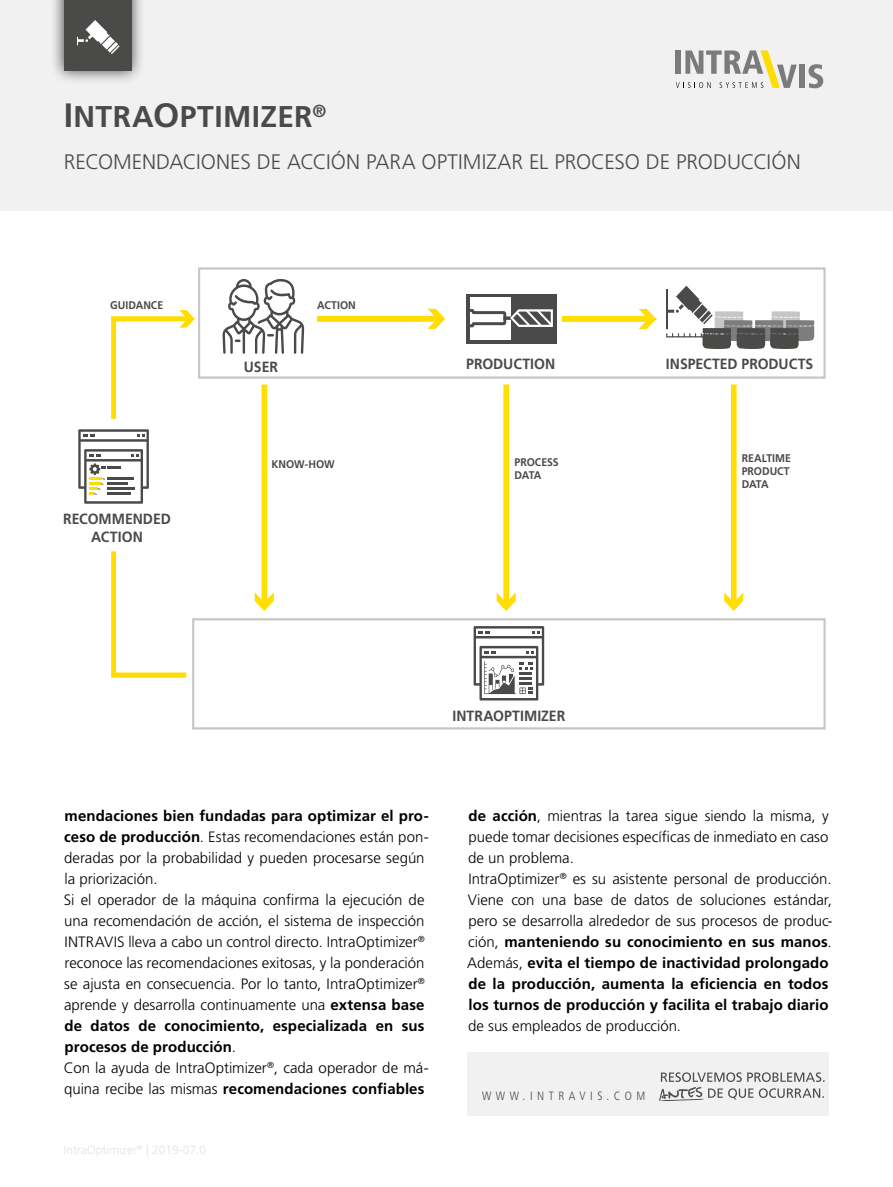
<style>
.page{position:relative;width:893px;height:1187px;background:#fff}
.page>*{position:absolute;margin:0;border:0;box-sizing:border-box;transform-origin:0 0}
.t1{font:700 30px "Frutiger LT Std";letter-spacing:.015em;color:#4a4a49}
.t2{font:300 21px "Frutiger LT Std";letter-spacing:-.005em;color:#4a4a49}
.t3{font:300 15px/21px "Frutiger LT Std";color:#000}
.t4{font:700 14.85px/17.7px "Frutiger LT Std";color:#4a4a49;text-align:center;scale:.95 1}
.t5{font:300 condensed 12px "Frutiger LT Std";letter-spacing:.375em;color:#4a4a49}
.t6{font:700 11.1px/13.4px "Frutiger LT Std";color:#4a4a49;text-align:justify;scale:.95 1}
.t7{font:900 3px "Frutiger LT Std";color:#4a4a49;scale:.95 1}
.s1{font-size:33.75px}
.s2{font-weight:700}
</style>
<div class="page">
<div style="left:0;top:0;width:893px;height:295px;background:#f1f1f1"></div>
<svg style="left:676px;top:50px;width:121px;height:38px"></svg>
<div style="left:799px;top:65px;width:6px;height:23px;background:#7c7b7b"></div>
<svg style="left:808px;top:64px;width:15px;height:24px"></svg>
<div style="left:50px;top:0;width:96px;height:84px;background:#000;opacity:.75"></div>
<div style="left:64px;top:0;width:67px;height:70px;background:#4a4a49"></div>
<svg style="left:77px;top:20px;width:43px;height:34px"></svg>
<div style="left:0;top:211px;width:893px;height:556px;background:#fff"></div>
<svg style="left:111px;top:551px;width:76px;height:127px"></svg>
<div style="left:503px;top:384px;width:6px;height:220px;background:#ffde00"></div>
<svg style="left:497px;top:592px;width:19px;height:19px"></svg>
<div style="left:317px;top:316px;width:122px;height:6px;background:#fd0"></div>
<svg style="left:428px;top:309px;width:17px;height:20px"></svg>
<div style="left:562px;top:316px;width:88px;height:6px;background:#ffde00"></div>
<svg style="left:639px;top:309px;width:17px;height:20px"></svg>
<svg style="left:474px;top:626px;width:70px;height:74px"></svg>
<svg style="left:666px;top:285px;width:148px;height:64px"></svg>
<div style="left:467px;top:293px;width:90px;height:50px;background:#4a4a49"></div>
<div style="left:471px;top:297px;width:40px;height:42px;background:#fff"></div>
<svg style="left:470px;top:307px;width:83px;height:22px"></svg>
<svg style="left:222px;top:279px;width:82px;height:75px"></svg>
<div style="left:731px;top:384px;width:6px;height:220px;background:#ffde00"></div>
<svg style="left:724px;top:592px;width:19px;height:19px"></svg>
<div style="left:261px;top:384px;width:6px;height:220px;background:#ffde00"></div>
<svg style="left:255px;top:592px;width:19px;height:19px"></svg>
<svg style="left:78px;top:310px;width:117px;height:193px"></svg>
<div style="left:198px;top:267px;width:628px;height:111px;border:2px solid #c6c6c6"></div>
<div style="left:192px;top:618px;width:634px;height:111px;border:2px solid #c6c6c6"></div>
<div style="left:468px;top:1051px;width:361px;height:64px;background:#f1f1f1"></div>
<svg style="left:659px;top:1072px;width:165px;height:28px"></svg>
<h1 class="t1" style="left:64px;top:99px;width:264px"><span class="s1">I</span>NTRA<span class="s1">O</span>PTIMIZER<sup>®</sup></h1>
<h2 class="t2" style="left:64px;top:150px;width:738px">RECOMENDACIONES DE ACCIÓN PARA OPTIMIZAR EL PROCESO DE PRODUCCIÓN</h2>
<p class="t6" style="left:110px;top:298px;width:57px">GUIDANCE</p>
<p class="t7" style="left:103px;top:477px;width:4px">%</p>
<p class="t7" style="left:101px;top:481px;width:4px">%</p>
<p class="t7" style="left:98px;top:486px;width:4px">%</p>
<p class="t7" style="left:94px;top:491px;width:4px">%</p>
<p class="t4" style="left:63px;top:510px;width:115px">RECOMMENDED<br>ACTION</p>
<p class="t6" style="left:317px;top:298px;width:42px">ACTION</p>
<p class="t4" style="left:244px;top:358px;width:37px">USER</p>
<p class="t4" style="left:466px;top:355px;width:95px">PRODUCTION</p>
<p class="t4" style="left:666px;top:355px;width:157px">INSPECTED PRODUCTS</p>
<p class="t6" style="left:272px;top:458px;width:68px">KNOW-HOW</p>
<p class="t6" style="left:515px;top:455px;width:48px">PROCESS<br>DATA</p>
<p class="t4" style="left:452px;top:706px;width:120px">INTRAOPTIMIZER</p>
<p class="t6" style="left:742px;top:451px;width:53px">REALTIME PRODUCT DATA</p>
<p class="t3" style="left:64px;top:805px;width:366px"><span class="s2">mendaciones bien fundadas para optimizar el pro&shy;ceso de producción</span>. Estas recomendaciones están pon&shy;deradas por la probabilidad y pueden procesarse según la priorización.<br>Si el operador de la máquina confirma la ejecución de una recomendación de acción, el sistema de inspección INTRAVIS lleva a cabo un control directo. IntraOptimizer<sup>® </sup>reconoce las recomendaciones exitosas, y la ponderación se ajusta en consecuencia. Por lo tanto, IntraOptimizer<sup>® </sup>aprende y desarrolla continuamente una <span class="s2">extensa base de datos de conocimiento, especializada en sus procesos de producción</span>.<br>Con la ayuda de IntraOptimizer<sup>®</sup>, cada operador de má&shy;quina recibe las mismas <span class="s2">recomendaciones confiables</span></p>
<p class="t3" style="left:467px;top:805px;width:367px"><span class="s2">de acción</span>, mientras la tarea sigue siendo la misma, y puede tomar decisiones específicas de inmediato en caso de un problema.<br>IntraOptimizer<sup>®</sup> es su asistente personal de producción.<br>Viene con una base de datos de soluciones estándar, pero se desarrolla alrededor de sus procesos de produc&shy;ción, <span class="s2">manteniendo su conocimiento en sus manos</span>.<br>Además, <span class="s2">evita el tiempo de inactividad prolongado de la producción, aumenta la eficiencia en todos los turnos de producción y facilita el trabajo diario</span></p>
<p class="t3" style="left:468px;top:1015px;width:214px">de sus empleados de producción.</p>
<p class="t5" style="left:482px;top:1088px;width:165px">WWW.INTRAVIS.COM</p>
</div>
